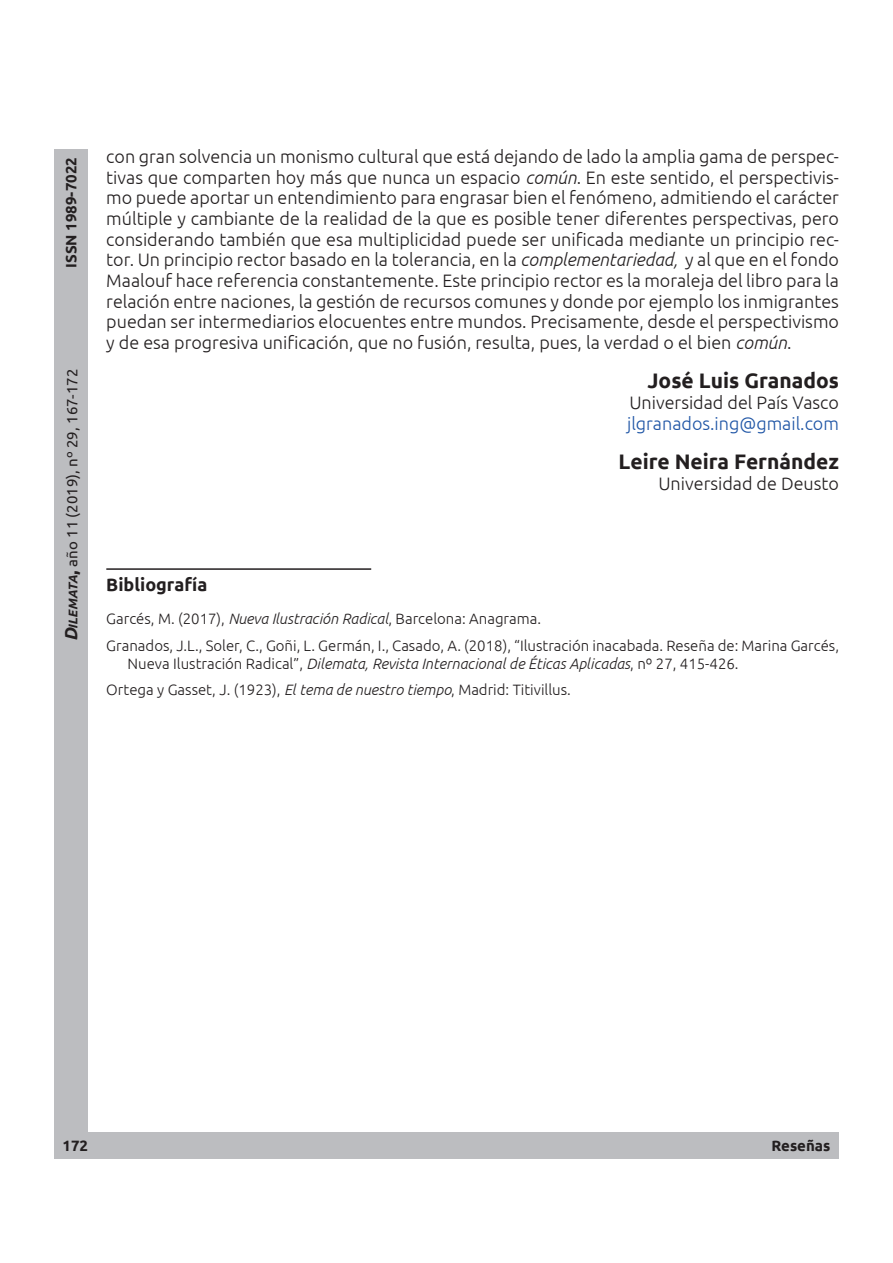
<style>
.page{position:relative;width:893px;height:1263px;background:#fff}
.page>*{position:absolute;margin:0;border:0;box-sizing:border-box;transform-origin:0 0}
.t1{font:700 21px "Ubuntu";color:#231f20}
.t2{font:300 18px/20.7px "Ubuntu";color:#231f20;text-align:justify}
.t3{font:300 18px "Ubuntu";color:#2056a6}
.t4{font:700 18px "Ubuntu";color:#231f20}
.t5{font:300 15px/26.5px "Ubuntu";color:#231f20}
.t6{font:15px "Ubuntu";color:#231f20}
.t7{font:700 15px "Ubuntu";color:#231f20}
.s1{font-style:italic}
.s2{font-weight:700;font-style:italic;font-size:18px}
.s3{font-weight:700;font-style:italic;font-size:12.6px}
.s4{font-weight:700;font-size:18px}
</style>
<div class="page">
<div style="left:54px;top:1132px;width:82px;height:27px;background:#bcbdc0"></div>
<div style="left:130px;top:1132px;width:709px;height:27px;background:#bcbdc0"></div>
<div style="left:54px;top:360px;width:33px;height:775px;background:#bcbdc0"></div>
<div style="left:54px;top:149px;width:33px;height:215px;background:#bcbdc0"></div>
<hr style="left:106px;top:568px;width:265px;height:2px;background:#231f20">
<p class="t7" style="left:62px;top:268px;width:112px;rotate:-90deg">ISSN 1989-7022</p>
<p class="t2" style="left:106px;top:146px;width:734px">con gran solvencia un monismo cultural que está dejando de lado la amplia gama de perspec&shy;tivas que comparten hoy más que nunca un espacio <span class="s1">común</span>. En este sentido, el perspectivis&shy;mo puede aportar un entendimiento para engrasar bien el fenómeno, admitiendo el carácter múltiple y cambiante de la realidad de la que es posible tener diferentes perspectivas, pero considerando también que esa multiplicidad puede ser unificada mediante un principio rec&shy;tor. Un principio rector basado en la tolerancia, en la <span class="s1">complementariedad,</span> y al que en el fondo Maalouf hace referencia constantemente. Este principio rector es la moraleja del libro para la relación entre naciones, la gestión de recursos comunes y donde por ejemplo los inmigrantes puedan ser intermediarios elocuentes entre mundos. Precisamente, desde el perspectivismo y de esa progresiva unificación, que no fusión, resulta, pues, la verdad o el bien <span class="s1">común</span>.</p>
<p class="t1" style="left:647px;top:368px;width:193px">José Luis Granados</p>
<p class="t2" style="left:629px;top:392px;width:211px">Universidad del País Vasco</p>
<p class="t3" style="left:627px;top:412px;width:213px">jlgranados.ing@gmail.com</p>
<p class="t1" style="left:619px;top:449px;width:222px">Leire Neira Fernández</p>
<p class="t2" style="left:658px;top:472px;width:182px">Universidad de Deusto</p>
<p class="t6" style="left:63px;top:641px;width:274px;rotate:-90deg"><span class="s2">D</span><span class="s3">ilemata</span><span class="s4">,</span> año 11 (2019), nº 29, 167-172</p>
<p class="t6" style="left:63px;top:415px;width:18px;rotate:-90deg">72</p>
<p class="t4" style="left:106px;top:574px;width:103px">Bibliografía</p>
<p class="t5" style="left:106px;top:605px;width:734px">Garcés, M. (2017), <span class="s1">Nueva Ilustración Radical</span>, Barcelona: Anagrama.<br>Granados, J.L., Soler, C., Goñi, L. Germán, I., Casado, A. (2018), “Ilustración inacabada. Reseña de: Marina Garcés,</p>
<p class="t5" style="left:106px;top:650px;width:634px;text-indent:21px">Nueva Ilustración Radical”, <span class="s1">Dilemata, Revista Internacional de Éticas Aplicadas</span>, nº 27, 415-426.<br>Ortega y Gasset, J. (1923), <span class="s1">El tema de nuestro tiempo</span>, Madrid: Titivillus.</p>
<p class="t7" style="left:765px;top:1137px;width:60px">Artículo</p>
<p class="t7" style="left:63px;top:1137px;width:27px">172</p>
<p class="t7" style="left:772px;top:1137px;width:60px">Reseñas</p>
</div>
